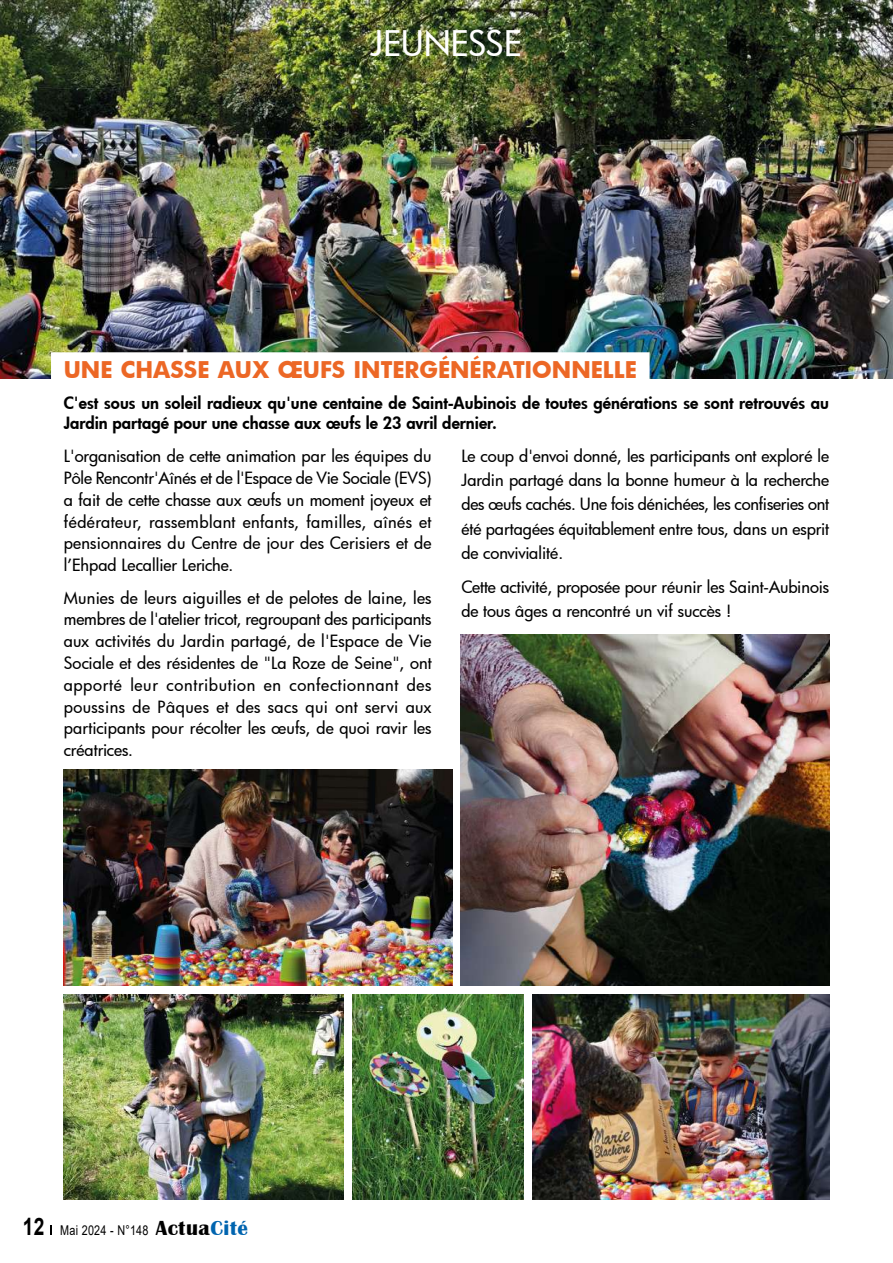
<style>
.page{position:relative;width:893px;height:1263px;background:#fff}
.page>*{position:absolute;margin:0;border:0;box-sizing:border-box;transform-origin:0 0}
.t1{font:500 34.5px "Futura";color:#fff}
.t2{font:700 22.5px "Futura";color:#ec6725}
.t3{font:500 16.5px/21.8px "Futura";color:#000;text-align:justify}
.t4{font:800 16.5px/19.8px "Futura";letter-spacing:.005em;color:#000}
.t5{font:13.5px "Arial";letter-spacing:.02em;color:#000;scale:.8 1}
.s1{font-weight:700;font-size:24px}
.s2{font-family:"Britannic";font-weight:700;font-size:21px}
.s3{font-family:"Britannic";font-weight:700;font-size:21px;color:#0064af}
</style>
<div class="page">
<img style="left:0;top:0;width:893px;height:378px">
<div style="left:51px;top:352px;width:599px;height:30px;background:#fff"></div>
<img style="left:352px;top:994px;width:172px;height:205px">
<img style="left:532px;top:994px;width:297px;height:205px">
<img style="left:64px;top:770px;width:388px;height:216px">
<img style="left:461px;top:634px;width:368px;height:352px">
<img style="left:64px;top:994px;width:280px;height:205px">
<h1 class="t1" style="left:371px;top:20px;width:153px">JEUNESSE</h1>
<h2 class="t2" style="left:64px;top:354px;width:575px">UNE CHASSE AUX ŒUFS INTERGÉNÉRATIONNELLE</h2>
<p class="t4" style="left:64px;top:393px;width:767px">C'est sous un soleil radieux qu'une centaine de Saint-Aubinois de toutes générations se sont retrouvés au<br>Jardin partagé pour une chasse aux œufs le 23 avril dernier.</p>
<p class="t3" style="left:64px;top:445px;width:369px">L'organisation de cette animation par les équipes du Pôle Rencontr'Aînés et de l'Espace de Vie Sociale (EVS) a fait de cette chasse aux œufs un moment joyeux et fédérateur, rassemblant enfants, familles, aînés et pensionnaires du Centre de jour des Cerisiers et de l’Ehpad Lecallier Leriche.</p>
<p class="t3" style="left:64px;top:586px;width:369px">Munies de leurs aiguilles et de pelotes de laine, les membres de l'atelier tricot, regroupant des participants aux activités du Jardin partagé, de l'Espace de Vie Sociale et des résidentes de "La Roze de Seine", ont apporté leur contribution en confectionnant des poussins de Pâques et des sacs qui ont servi aux participants pour récolter les œufs, de quoi ravir les créatrices.</p>
<p class="t3" style="left:461px;top:444px;width:369px;line-height:24px">Le coup d'envoi donné, les participants ont exploré le Jardin partagé dans la bonne humeur à la recherche des œufs cachés. Une fois dénichées, les confiseries ont été partagées équitablement entre tous, dans un esprit de convivialité.</p>
<p class="t3" style="left:461px;top:575px;width:369px;line-height:24px">Cette activité, proposée pour réunir les Saint-Aubinois de tous âges a rencontré un vif succès !</p>
<p class="t5" style="left:23px;top:1221px;width:283px"><span class="s1">12</span> Mai 2024 - N°148 <span class="s2">Actua</span><span class="s3">Cité</span></p>
</div>
